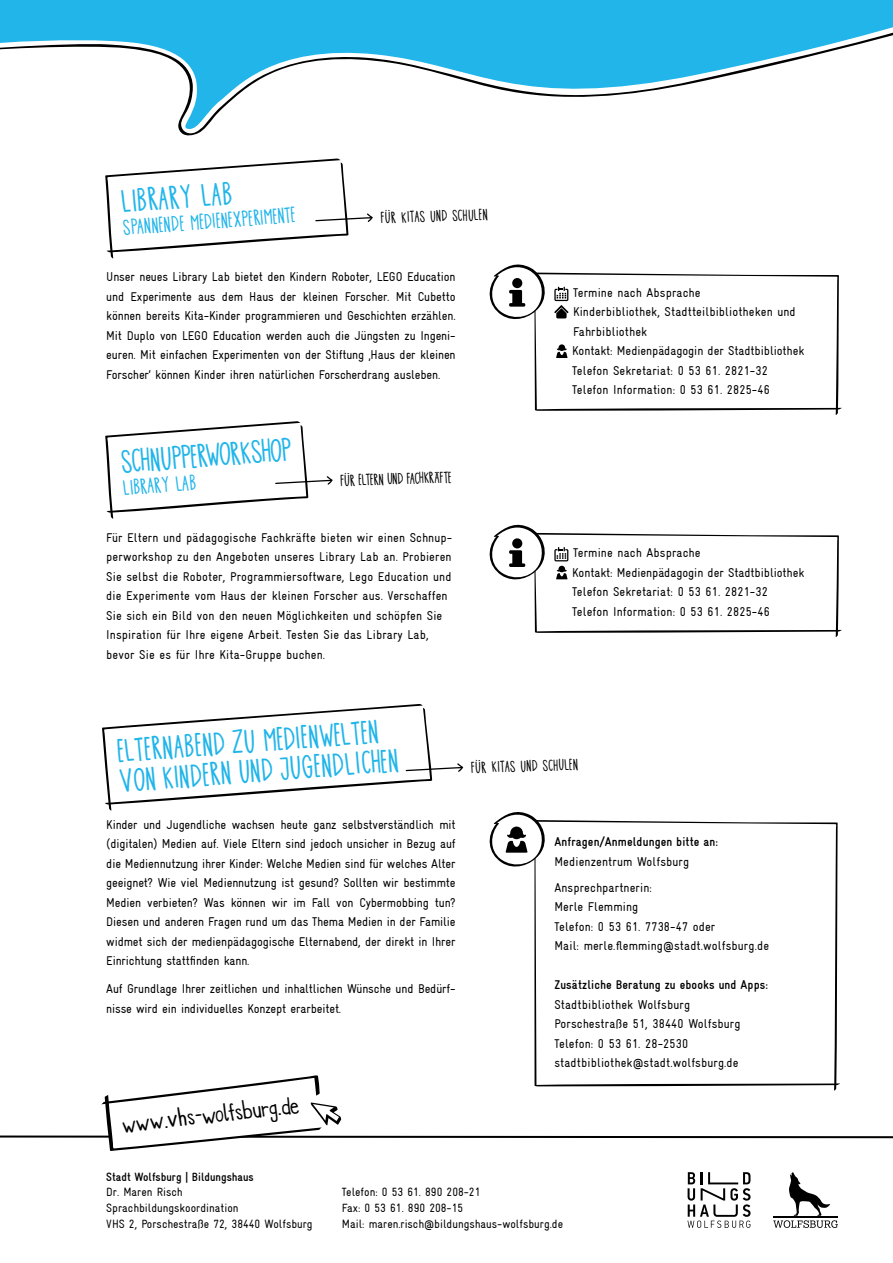
<style>
.page{position:relative;width:893px;height:1263px;background:#fff}
.page>*{position:absolute;margin:0;border:0;box-sizing:border-box;transform-origin:0 0}
.t1{font:33.75px/30px "RT Mosefont";color:#21b5ea}
.t2{font:27.9px "RT Mosefont";color:#000}
.t3{font:22.5px "RT Mosefont";color:#21b5ea}
.t4{font:16.5px "RT Mosefont";color:#000}
.t5{font:condensed 12.75px/19.5px "Gravur";letter-spacing:.01em;color:#000}
.t6{font:condensed 12.75px/19.5px "Gravur";letter-spacing:-.01em;color:#000}
.t7{font:700 condensed 12.75px "Gravur";letter-spacing:.01em;color:#000}
.t8{font:condensed 12px/15.8px "Gravur";color:#000}
.t9{font:700 condensed 12px "Gravur";color:#000}
</style>
<div class="page">
<svg style="left:0;top:0;width:893px;height:136px"></svg>
<svg style="left:687px;top:1172px;width:63px;height:56px"></svg>
<svg style="left:773px;top:1172px;width:65px;height:56px"></svg>
<svg style="left:105px;top:158px;width:268px;height:101px"></svg>
<svg style="left:489px;top:264px;width:353px;height:151px"></svg>
<svg style="left:105px;top:421px;width:228px;height:98px"></svg>
<svg style="left:489px;top:524px;width:353px;height:113px"></svg>
<svg style="left:534px;top:820px;width:304px;height:254px"></svg>
<svg style="left:489px;top:812px;width:61px;height:59px"></svg>
<svg style="left:0;top:1074px;width:893px;height:77px"></svg>
<svg style="left:102px;top:704px;width:361px;height:107px"></svg>
<h1 class="t1" style="left:120px;top:187px;width:113px;rotate:-4deg">Library Lab</h1>
<h3 class="t3" style="left:122px;top:215px;width:175px;rotate:-4deg">Spannende Medienexperimente</h3>
<p class="t4" style="left:380px;top:209px;width:109px;rotate:-2deg">Für Kitas und Schulen</p>
<p class="t5" style="left:106px;top:267px;width:351px;text-align:justify">Unser neues Library Lab bietet den Kindern Roboter, LEGO Education und Experimente aus dem Haus der kleinen Forscher. Mit Cubetto können bereits Kita-Kinder programmieren und Geschichten erzählen.<br>Mit Duplo von LEGO Education werden auch die Jüngsten zu Ingeni&shy;euren. Mit einfachen Experimenten von der Stiftung ‚Haus der kleinen Forscher‘ können Kinder ihren natürlichen Forscherdrang ausleben.</p>
<h1 class="t1" style="left:120px;top:447px;width:173px;rotate:-4deg">Schnupperworkshop</h1>
<h3 class="t3" style="left:122px;top:476px;width:75px;rotate:-4deg">Library Lab</h3>
<p class="t4" style="left:340px;top:472px;width:113px;rotate:-2deg">Für Eltern und Fachkräfte</p>
<p class="t5" style="left:106px;top:528px;width:347px">Für Eltern und pädagogische Fachkräfte bieten wir einen Schnup&shy;perworkshop zu den Angeboten unseres Library Lab an. Probieren Sie selbst die Roboter, Programmiersoftware, Lego Education und die Experimente vom Haus der kleinen Forscher aus. Verschaffen Sie sich ein Bild von den neuen Möglichkeiten und schöpfen Sie Inspiration für Ihre eigene Arbeit. Testen Sie das Library Lab, bevor Sie es für Ihre Kita-Gruppe buchen.</p>
<p class="t5" style="left:572px;top:283px;width:234px">Termine nach Absprache<br>Kinderbibliothek, Stadtteilbibliotheken und Fahrbibliothek<br>Kontakt: Medienpädagogin der Stadtbibliothek Telefon Sekretariat: 0 53 61. 2821-32<br>Telefon Information: 0 53 61. 2825-46</p>
<p class="t5" style="left:572px;top:543px;width:234px">Termine nach Absprache<br>Kontakt: Medienpädagogin der Stadtbibliothek Telefon Sekretariat: 0 53 61. 2821-32<br>Telefon Information: 0 53 61. 2825-46</p>
<h1 class="t1" style="left:116px;top:736px;width:282px;rotate:-4deg">Elternabend zu Medienwelten von Kindern und Jugendlichen</h1>
<p class="t5" style="left:106px;top:815px;width:351px;text-align:justify">Kinder und Jugendliche wachsen heute ganz selbstverständlich mit (digitalen) Medien auf. Viele Eltern sind jedoch unsicher in Bezug auf die Mediennutzung ihrer Kinder: Welche Medien sind für welches Alter geeignet? Wie viel Mediennutzung ist gesund? Sollten wir bestimmte Medien verbieten? Was können wir im Fall von Cybermobbing tun?<br>Diesen und anderen Fragen rund um das Thema Medien in der Familie widmet sich der medienpädagogische Elternabend, der direkt in Ihrer Einrichtung stattfinden kann.</p>
<p class="t6" style="left:106px;top:979px;width:351px">Auf Grundlage Ihrer zeitlichen und inhaltlichen Wünsche und Bedürf&shy;nisse wird ein individuelles Konzept erarbeitet.</p>
<h2 class="t2" style="left:120px;top:1110px;width:176px;rotate:-7deg">www.vhs-wolfsburg.de</h2>
<p class="t4" style="left:471px;top:759px;width:109px;rotate:-2deg">Für Kitas und Schulen</p>
<p class="t7" style="left:554px;top:835px;width:165px">Anfragen/Anmeldungen bitte an:</p>
<p class="t5" style="left:554px;top:848px;width:136px;line-height:26px">Medienzentrum Wolfsburg<br>Ansprechpartnerin:</p>
<p class="t5" style="left:554px;top:897px;width:216px">Merle Flemming<br>Telefon: 0 53 61. 7738-47 oder<br>Mail: merle.flemming@stadt.wolfsburg.de</p>
<p class="t7" style="left:554px;top:978px;width:215px">Zusätzliche Beratung zu ebooks und Apps:</p>
<p class="t5" style="left:554px;top:995px;width:188px">Stadtbibliothek Wolfsburg<br>Porschestraße 51, 38440 Wolfsburg<br>Telefon: 0 53 61. 28-2530 stadtbibliothek@stadt.wolfsburg.de</p>
<p class="t9" style="left:106px;top:1170px;width:149px">Stadt Wolfsburg | Bildungshaus</p>
<p class="t8" style="left:106px;top:1184px;width:208px">Dr. Maren Risch<br>Sprachbildungskoordination<br>VHS 2, Porschestraße 72, 38440 Wolfsburg</p>
<p class="t8" style="left:342px;top:1184px;width:223px">Telefon: 0 53 61. 890 208-21<br>Fax: 0 53 61. 890 208-15<br>Mail: maren.risch@bildungshaus-wolfsburg.de</p>
</div>
